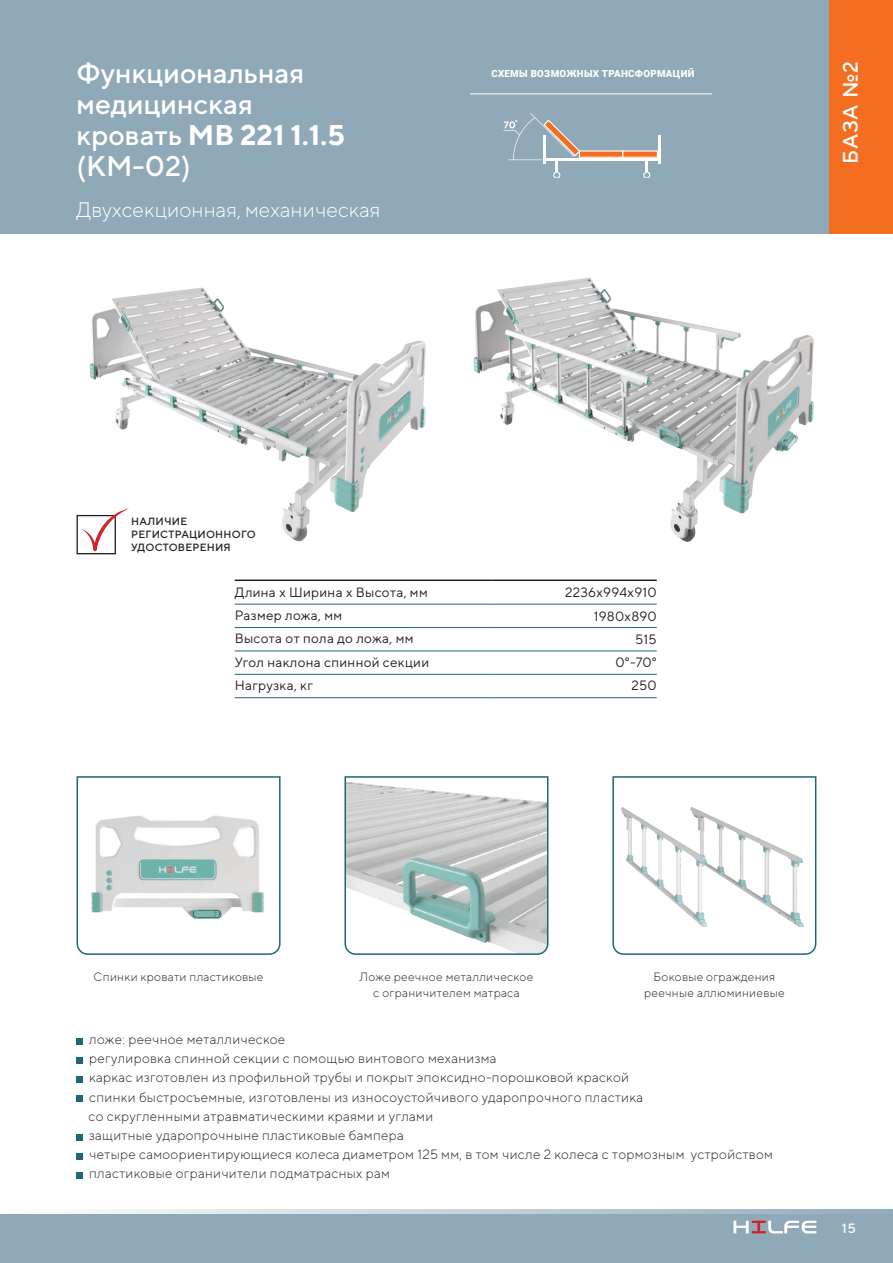
<style>
.page{position:relative;width:893px;height:1263px;background:#fff}
.page>*{position:absolute;margin:0;border:0;box-sizing:border-box;transform-origin:0 0}
.t1{font:500 28.5px/31.2px "TT Norms";color:#fff}
.t2{font:300 21px "TT Norms";color:#fff}
.t3{font:500 21px "TT Norms";color:#fff}
.t4{font:300 13.5px/19.2px "TT Norms";letter-spacing:.02em;color:#231f20}
.t5{font:13.5px "TT Norms";letter-spacing:.02em;color:#231f20}
.t6{font:500 13.5px "TT Norms";color:#fff}
.t7{font:300 12px/16.2px "TT Norms";letter-spacing:.02em;color:#231f20;text-align:center}
.t8{font:500 10.5px/13.2px "TT Norms";letter-spacing:.02em;color:#231f20}
.t9{font:9.75px "Roboto";letter-spacing:.03em;color:#fff}
.s1{font-weight:700}
</style>
<div class="page">
<div style="left:0;top:1209px;width:893px;height:54px;background:#8fa9b8"></div>
<svg style="left:0;top:1209px;width:829px;height:4px;background:#ccd7de"></svg>
<svg style="left:734px;top:1221px;width:82px;height:12px"></svg>
<div style="left:0;top:0;width:893px;height:234px;background:#8fa9b8"></div>
<div style="left:829px;top:0;width:64px;height:234px;background:#f36e21"></div>
<hr style="left:470px;top:94px;width:242px;height:1px;background:#fff">
<svg style="left:76px;top:776px;width:205px;height:179px"></svg>
<svg style="left:77px;top:1038px;width:6px;height:6px"></svg>
<svg style="left:77px;top:1057px;width:6px;height:6px"></svg>
<svg style="left:77px;top:1076px;width:6px;height:6px"></svg>
<div style="left:77px;top:1095px;width:6px;height:7px;background:#1d6873"></div>
<svg style="left:77px;top:1134px;width:6px;height:6px"></svg>
<svg style="left:77px;top:1153px;width:6px;height:6px"></svg>
<svg style="left:77px;top:1172px;width:6px;height:6px"></svg>
<hr style="left:235px;top:604px;width:256px;height:1px;background:#1d6873">
<hr style="left:491px;top:604px;width:166px;height:1px;background:#1d6873">
<hr style="left:235px;top:627px;width:256px;height:1px;background:#1d6873">
<hr style="left:491px;top:627px;width:166px;height:1px;background:#1d6873">
<hr style="left:235px;top:651px;width:256px;height:1px;background:#1d6873">
<hr style="left:491px;top:651px;width:166px;height:1px;background:#1d6873">
<hr style="left:235px;top:697px;width:256px;height:1px;background:#1d6873">
<hr style="left:491px;top:697px;width:166px;height:1px;background:#1d6873">
<hr style="left:235px;top:674px;width:256px;height:1px;background:#1d6873">
<hr style="left:491px;top:674px;width:166px;height:1px;background:#1d6873">
<hr style="left:235px;top:579px;width:256px;height:2px;background:#231f20">
<hr style="left:491px;top:579px;width:166px;height:2px;background:#231f20">
<svg style="left:344px;top:776px;width:205px;height:179px"></svg>
<svg style="left:612px;top:776px;width:205px;height:179px"></svg>
<img style="left:620px;top:799px;width:188px;height:133px">
<img style="left:76px;top:287px;width:327px;height:268px">
<img style="left:403px;top:277px;width:411px;height:265px">
<div style="left:77px;top:515px;width:39px;height:39px;border:1px solid #231f20"></div>
<svg style="left:81px;top:508px;width:48px;height:43px"></svg>
<hr style="left:658px;top:135px;width:2px;height:29px;background:#fff">
<svg style="left:503px;top:113px;width:155px;height:64px"></svg>
<h1 class="t1" style="left:77px;top:56px;width:270px">Функциональная медицинская кровать <span class="s1">MB 221 1.1.5 </span>(КМ-02)</h1>
<h2 class="t2" style="left:77px;top:197px;width:306px">Двухсекционная, механическая</h2>
<p class="t9" style="left:491px;top:67px;width:205px">СХЕМЫ ВОЗМОЖНЫХ ТРАНСФОРМАЦИЙ</p>
<h2 class="t3" style="left:837px;top:164px;width:104px;rotate:-90deg">БАЗА №2</h2>
<p class="t8" style="left:131px;top:514px;width:126px">НАЛИЧИЕ<br>РЕГИСТРАЦИОННОГО<br>УДОСТОВЕРЕНИЯ</p>
<p class="t5" style="left:235px;top:584px;width:195px">Длина х Ширина х Высота, мм</p>
<p class="t5" style="left:565px;top:584px;width:93px">2236х994х910</p>
<p class="t5" style="left:235px;top:607px;width:109px">Размер ложа, мм</p>
<p class="t5" style="left:594px;top:607px;width:65px">1980х890</p>
<p class="t5" style="left:235px;top:630px;width:180px">Высота от пола до ложа, мм</p>
<p class="t5" style="left:635px;top:631px;width:23px">515</p>
<p class="t5" style="left:235px;top:654px;width:196px">Угол наклона спинной секции</p>
<p class="t5" style="left:615px;top:654px;width:43px">0°-70°</p>
<p class="t5" style="left:235px;top:677px;width:80px">Нагрузка, кг</p>
<p class="t5" style="left:631px;top:677px;width:27px">250</p>
<p class="t7" style="left:94px;top:968px;width:171px">Спинки кровати пластиковые</p>
<p class="t7" style="left:360px;top:968px;width:175px">Ложе реечное металлическое с ограничителем матраса</p>
<p class="t7" style="left:644px;top:968px;width:142px">Боковые ограждения реечные аллюминиевые</p>
<p class="t4" style="left:89px;top:1029px;width:686px">ложе: реечное металлическое<br>регулировка спинной секции с помощью винтового механизма<br>каркас изготовлен из профильной трубы и покрыт эпоксидно-порошковой краской<br>спинки быстросъемные, изготовлены из износоустойчивого ударопрочного пластика<br>со скругленными атравматическими краями и углами<br>защитные ударопрочныне пластиковые бампера<br>четыре самоориентирующиеся колеса диаметром 125 мм, в том числе 2 колеса с тормозным устройством пластиковые ограничители подматрасных рам</p>
<p class="t6" style="left:842px;top:1220px;width:15px">15</p>
</div>
